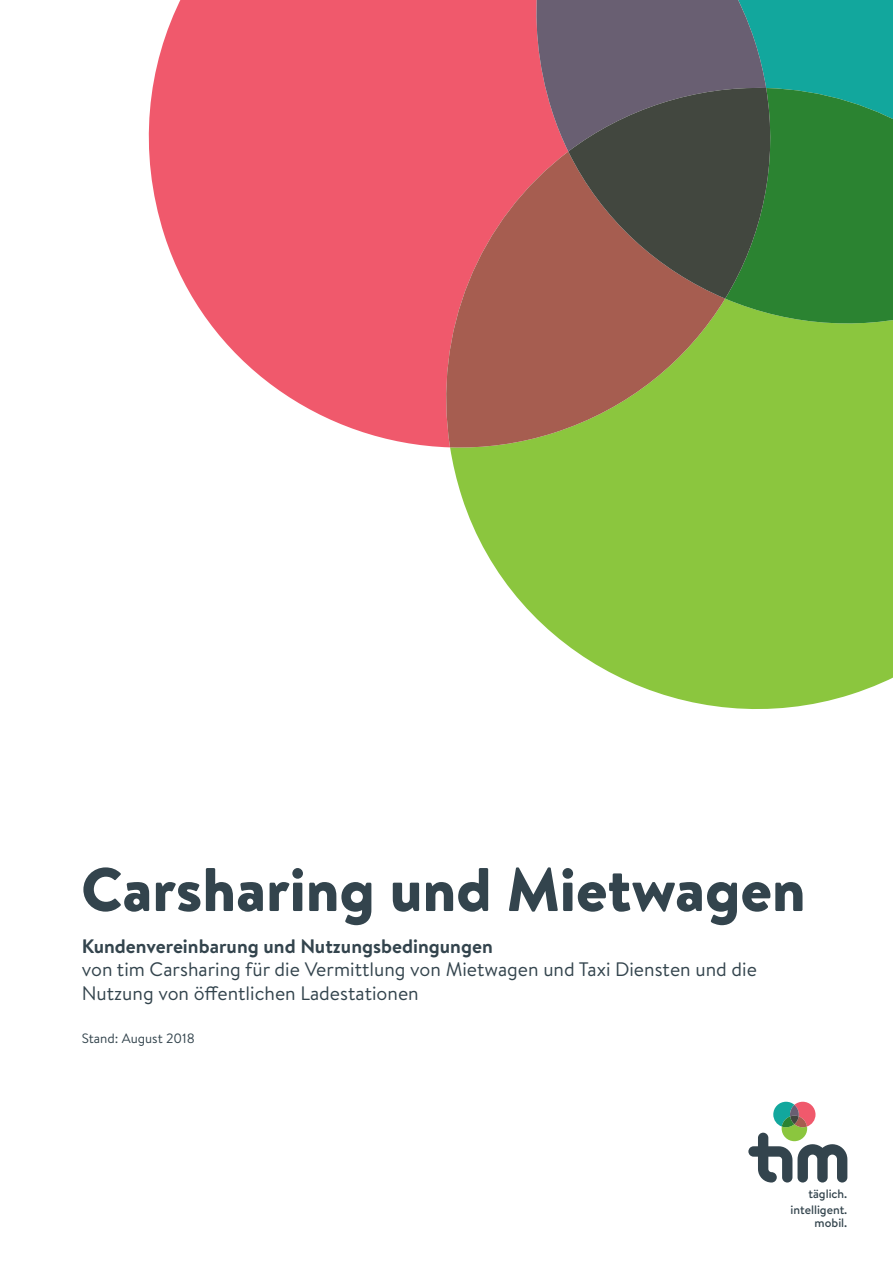
<style>
.page{position:relative;width:893px;height:1263px;background:#fff}
.page>*{position:absolute;margin:0;border:0;box-sizing:border-box;transform-origin:0 0}
.t1{font:900 61.35px "Brandon Text";color:#33444d}
.t2{font:19.5px/23.4px "Brandon Text";color:#33444d}
.t3{font:700 19.5px "Brandon Text";color:#33444d}
.t4{font:13.5px "Brandon Text";color:#33444d}
.t5{font:500 12.15px/15.5px "Brandon Text";color:#33444d;text-align:right}
</style>
<div class="page">
<svg style="left:148px;top:0;width:375px;height:447px;fill:#f0596c"></svg>
<svg style="left:450px;top:332px;width:443px;height:377px;fill:#8bc63e"></svg>
<svg style="left:432px;top:151px;width:293px;height:297px;background:#b27353"></svg>
<svg style="left:523px;top:0;width:370px;height:332px;background:#596b54"></svg>
<svg style="left:748px;top:1102px;width:99px;height:80px"></svg>
<h1 class="t1" style="left:81px;top:846px;width:726px">Carsharing und Mietwagen</h1>
<p class="t3" style="left:82px;top:933px;width:412px">Kundenvereinbarung und Nutzungsbedingungen</p>
<p class="t2" style="left:82px;top:957px;width:677px">von tim Carsharing für die Vermittlung von Mietwagen und Taxi Diensten und die<br>Nutzung von öffentlichen Ladestationen</p>
<p class="t4" style="left:82px;top:1029px;width:115px">Stand: August 2018</p>
<p class="t5" style="left:790px;top:1186px;width:58px">täglich. intelligent.</p>
<p class="t5" style="left:815px;top:1215px;width:34px">mobil.</p>
</div>
